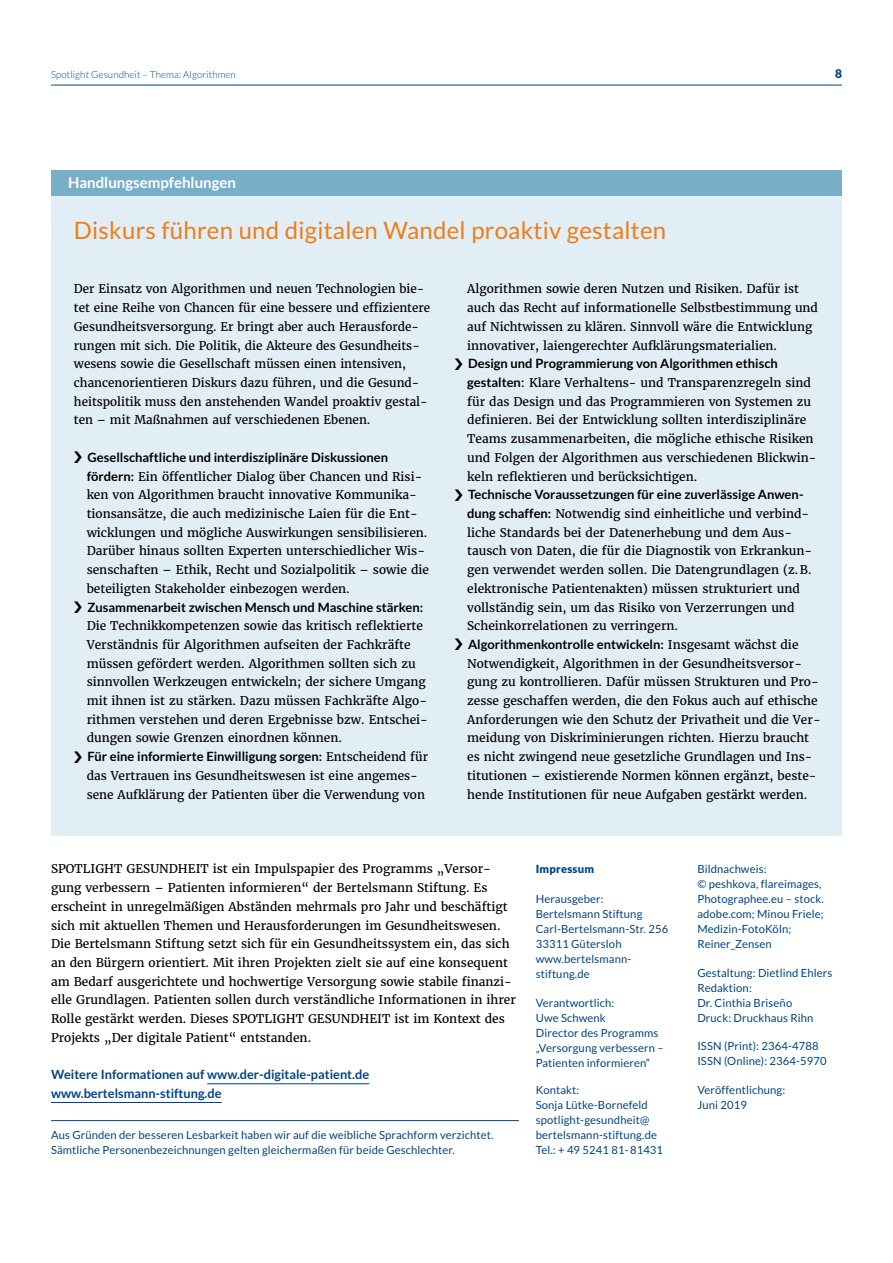
<style>
.page{position:relative;width:893px;height:1263px;background:#fff}
.page>*{position:absolute;margin:0;border:0;box-sizing:border-box;transform-origin:0 0}
.t1{font:24px "Lato";letter-spacing:.01em;color:#ef7d17}
.t2{font:700 15px "Lato";color:#fff}
.t3{font:700 12.75px "Lato";color:#000}
.t4{font:700 12.75px/18.8px "Lato";color:#004380}
.t5{font:12px/18.8px "Merriweather";color:#000}
.t6{font:900 12px "Lato";color:#004380}
.t7{font:11.25px/15px "Lato";letter-spacing:.01em;color:#004380}
.t8{font:900 11.25px "Lato";letter-spacing:.02em;color:#004380}
.t9{font:300 9.75px "Lato";letter-spacing:.01em;color:#004380}
.s1{font-family:"Lato";font-weight:700;font-size:12.75px}
.s2{font-family:"Merriweather";font-weight:400;font-size:12px}
</style>
<div class="page">
<hr style="left:51px;top:85px;width:791px;height:1px;background:#004380">
<div style="left:51px;top:181px;width:791px;height:655px;background:#e2eef5"></div>
<div style="left:51px;top:170px;width:791px;height:26px;background:#79aec8"></div>
<hr style="left:207px;top:1083px;width:162px;height:1px;background:#004380">
<hr style="left:51px;top:1102px;width:171px;height:1px;background:#004380">
<hr style="left:51px;top:1120px;width:468px;height:1px;background:#004380">
<p class="t9" style="left:51px;top:69px;width:186px">Spotlight Gesundheit – Thema: Algorithmen</p>
<p class="t6" style="left:835px;top:66px;width:8px">8</p>
<p class="t2" style="left:68px;top:174px;width:169px">Handlungsempfehlungen</p>
<h1 class="t1" style="left:74px;top:217px;width:594px">Diskurs führen und digitalen Wandel proaktiv gestalten</h1>
<p class="t5" style="left:74px;top:279px;width:358px">Der Einsatz von Algorithmen und neuen Technologien bie&shy;tet eine Reihe von Chancen für eine bessere und effizientere Gesundheitsversorgung. Er bringt aber auch Herausforde&shy;rungen mit sich. Die Politik, die Akteure des Gesundheits&shy;wesens sowie die Gesellschaft müssen einen intensiven, chancenorientieren Diskurs dazu führen, und die Gesund&shy;heitspolitik muss den anstehenden Wandel proaktiv gestal&shy;ten – mit Maßnahmen auf verschiedenen Ebenen.</p>
<p class="t3" style="left:88px;top:450px;width:302px">Gesellschaftliche und interdisziplinäre Diskussionen</p>
<p class="t5" style="left:87px;top:467px;width:344px"><span class="s1">fördern:</span> Ein öffentlicher Dialog über Chancen und Risi&shy;ken von Algorithmen braucht innovative Kommunika&shy;tionsansätze, die auch medizinische Laien für die Ent&shy;wicklungen und mögliche Auswirkungen sensibilisieren.<br>Darüber hinaus sollten Experten unterschiedlicher Wis&shy;senschaften – Ethik, Recht und Sozialpolitik – sowie die beteiligten Stakeholder einbezogen werden.</p>
<p class="t3" style="left:88px;top:599px;width:337px">Zusammenarbeit zwischen Mensch und Maschine stärken:</p>
<p class="t5" style="left:87px;top:616px;width:343px">Die Technikkompetenzen sowie das kritisch reflektierte Verständnis für Algorithmen aufseiten der Fachkräfte müssen gefördert werden. Algorithmen sollten sich zu sinnvollen Werkzeugen entwickeln; der sichere Umgang mit ihnen ist zu stärken. Dazu müssen Fachkräfte Algo&shy;rithmen verstehen und deren Ergebnisse bzw. Entschei&shy;dungen sowie Grenzen einordnen können.</p>
<p class="t3" style="left:88px;top:749px;width:342px">Für eine informierte Einwilligung sorgen: <span class="s2">Entscheidend für</span></p>
<p class="t5" style="left:87px;top:766px;width:340px">das Vertrauen ins Gesundheitswesen ist eine angemes&shy;sene Aufklärung der Patienten über die Verwendung von</p>
<p class="t5" style="left:467px;top:279px;width:352px">Algorithmen sowie deren Nutzen und Risiken. Dafür ist auch das Recht auf informationelle Selbstbestimmung und auf Nichtwissen zu klären. Sinnvoll wäre die Entwicklung innovativer, laiengerechter Aufklärungsmaterialien.</p>
<p class="t3" style="left:468px;top:356px;width:311px">Design und Programmierung von Algorithmen ethisch</p>
<p class="t5" style="left:467px;top:373px;width:351px"><span class="s1">gestalten</span>: Klare Verhaltens- und Transparenzregeln sind für das Design und das Programmieren von Systemen zu definieren. Bei der Entwicklung sollten interdisziplinäre Teams zusammenarbeiten, die mögliche ethische Risiken und Folgen der Algorithmen aus verschiedenen Blickwin&shy;keln reflektieren und berücksichtigen.</p>
<p class="t3" style="left:468px;top:487px;width:337px">Technische Voraussetzungen für eine zuverlässige Anwen-</p>
<p class="t5" style="left:467px;top:504px;width:347px"><span class="s1">dung schaffen:</span> Notwendig sind einheitliche und verbind&shy;liche Standards bei der Datenerhebung und dem Aus&shy;tausch von Daten, die für die Diagnostik von Erkrankun&shy;gen verwendet werden sollen. Die Datengrundlagen (z.B. elektronische Patientenakten) müssen strukturiert und vollständig sein, um das Risiko von Verzerrungen und Scheinkorrelationen zu verringern.</p>
<p class="t3" style="left:468px;top:637px;width:332px">Algorithmenkontrolle entwickeln: <span class="s2">Insgesamt wächst die</span></p>
<p class="t5" style="left:467px;top:654px;width:355px">Notwendigkeit, Algorithmen in der Gesundheitsversor&shy;gung zu kontrollieren. Dafür müssen Strukturen und Pro&shy;zesse geschaffen werden, die den Fokus auch auf ethische Anforderungen wie den Schutz der Privatheit und die Ver&shy;meidung von Diskriminierungen richten. Hierzu braucht es nicht zwingend neue gesetzliche Grundlagen und Ins&shy;titutionen – existierende Normen können ergänzt, beste&shy;hende Institutionen für neue Aufgaben gestärkt werden.</p>
<p class="t5" style="left:51px;top:859px;width:466px">SPOTLIGHT GESUNDHEIT ist ein Impulspapier des Programms „Versor&shy;gung verbessern – Patienten informieren“ der Bertelsmann Stiftung. Es erscheint in unregelmäßigen Abständen mehrmals pro Jahr und beschäftigt sich mit aktuellen Themen und Herausforderungen im Gesundheitswesen.<br>Die Bertelsmann Stiftung setzt sich für ein Gesundheitssystem ein, das sich an den Bürgern orientiert. Mit ihren Projekten zielt sie auf eine konsequent am Bedarf ausgerichtete und hochwertige Versorgung sowie stabile finanzi&shy;elle Grundlagen. Patienten sollen durch verständliche Informationen in ihrer Rolle gestärkt werden. Dieses SPOTLIGHT GESUNDHEIT ist im Kontext des Projekts „Der digitale Patient“ entstanden.</p>
<p class="t4" style="left:51px;top:1065px;width:320px">Weitere Informationen auf www.der-digitale-patient.de www.bertelsmann-stiftung.de</p>
<p class="t7" style="left:51px;top:1127px;width:444px">Aus Gründen der besseren Lesbarkeit haben wir auf die weibliche Sprachform verzichtet.<br>Sämtliche Personenbezeichnungen gelten gleichermaßen für beide Geschlechter.</p>
<p class="t8" style="left:536px;top:862px;width:60px">Impressum</p>
<p class="t7" style="left:536px;top:891px;width:134px">Herausgeber:<br>Bertelsmann Stiftung<br>Carl-Bertelsmann-Str. 256<br>33311 Gütersloh www.bertelsmann&shy;stiftung.de</p>
<p class="t7" style="left:536px;top:995px;width:130px">Verantwortlich:<br>Uwe Schwenk<br>Director des Programms „Versorgung verbessern –<br>Patienten informieren“</p>
<p class="t7" style="left:536px;top:1083px;width:129px">Kontakt:<br>Sonja Lütke-Bornefeld spotlight-gesundheit@ bertelsmann-stiftung.de<br>Tel.: + 49 5241 81- 81431</p>
<p class="t7" style="left:697px;top:861px;width:128px">Bildnachweis:<br>© peshkova, flareimages,<br>Photographee.eu – stock. adobe.com; Minou Friele;<br>Medizin-FotoKöln;<br>Reiner_Zensen</p>
<p class="t7" style="left:697px;top:965px;width:137px">Gestaltung: Dietlind Ehlers<br>Redaktion:<br>Dr. Cinthia Briseño<br>Druck: Druckhaus Rihn</p>
<p class="t7" style="left:697px;top:1038px;width:131px">ISSN (Print): 2364-4788<br>ISSN (Online): 2364-5970</p>
<p class="t7" style="left:697px;top:1082px;width:89px">Veröffentlichung:<br>Juni 2019</p>
</div>
